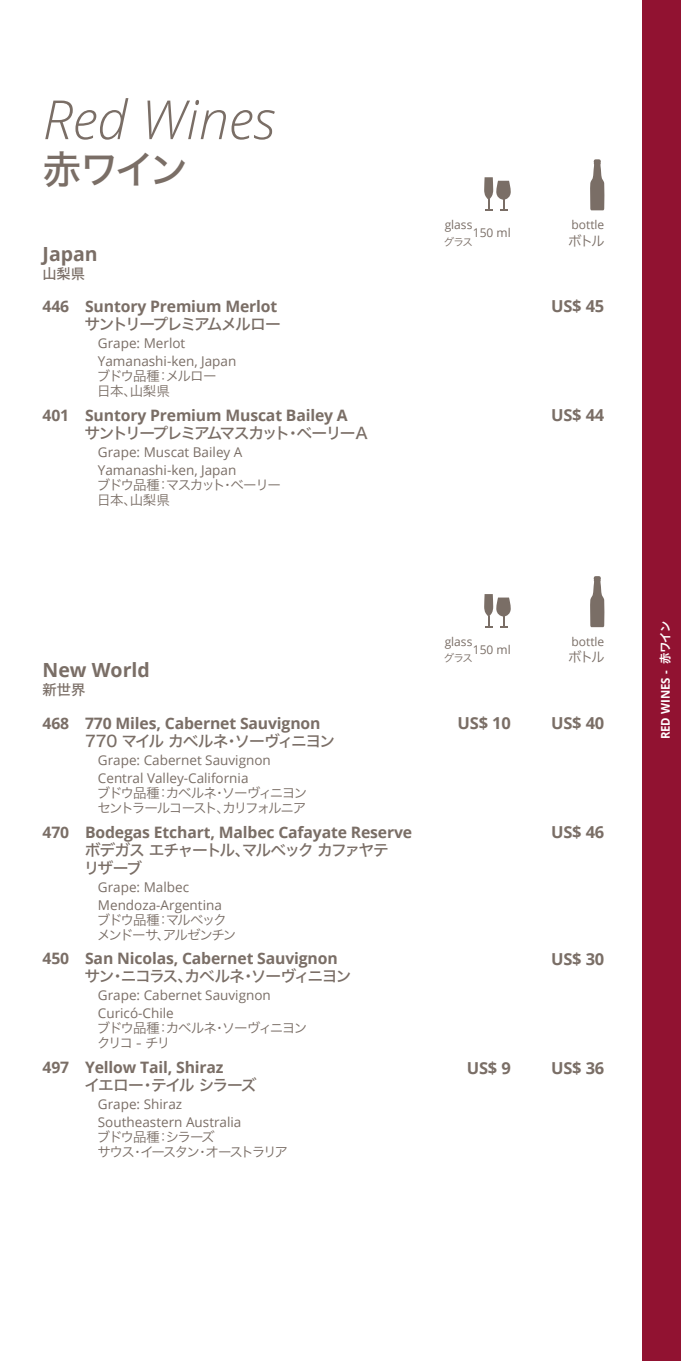
<style>
.page{position:relative;width:681px;height:1361px;background:#fff}
.page>*{position:absolute;margin:0;border:0;box-sizing:border-box;transform-origin:0 0}
.t1{font:italic 300 54px "Open Sans";color:#7a6e66}
.t2{font:39px "Hiragino Sans W5";color:#7a6e66}
.t3{font:700 19.5px "Open Sans";color:#7a6e66}
.t4{font:700 16.5px "Open Sans";letter-spacing:-.01em;color:#7a6e66}
.t5{font:700 15.75px "Open Sans";letter-spacing:-.01em;color:#7a6e66}
.t6{font:15.75px/18px "Hiragino Sans W5";letter-spacing:-.1em;color:#7a6e66}
.t7{font:15.75px "Hiragino Sans W5";letter-spacing:-.08em;color:#7a6e66}
.t8{font:14.25px "Hiragino Sans W5";color:#7a6e66}
.t9{font:13.5px/18px "Open Sans";color:#7a6e66}
.t10{font:13.5px/15px "Hiragino Sans W3";letter-spacing:-.12em;color:#7a6e66}
.t11{font:13.5px/15px "Hiragino Sans W3";letter-spacing:-.1em;color:#7a6e66}
.t12{font:13.5px/15px "Hiragino Sans W3";letter-spacing:-.065em;color:#7a6e66}
.t13{font:12px "Open Sans";color:#7a6e66}
.t14{font:700 12px "Open Sans";color:#fff;scale:.95 1}
.t15{font:10.5px "Hiragino Sans W3";letter-spacing:-.115em;color:#7a6e66}
.s1{font-family:"Hiragino Sans W6";font-weight:400}
</style>
<div class="page">
<svg style="left:484px;top:177px;width:26px;height:33px"></svg>
<svg style="left:590px;top:159px;width:14px;height:51px"></svg>
<svg style="left:484px;top:594px;width:26px;height:33px"></svg>
<svg style="left:590px;top:576px;width:14px;height:51px"></svg>
<div style="left:642px;top:0;width:38px;height:1361px;background:#911231"></div>
<h1 class="t1" style="left:43px;top:82px;width:234px">Red Wines</h1>
<h2 class="t2" style="left:43px;top:134px;width:147px">赤ワイン</h2>
<h3 class="t3" style="left:43px;top:240px;width:57px">Japan</h3>
<p class="t8" style="left:42px;top:260px;width:44px">山梨県</p>
<p class="t5" style="left:43px;top:295px;width:236px">446 Suntory Premium Merlot</p>
<p class="t6" style="left:85px;top:314px;width:198px">サントリープレミアムメルロー</p>
<p class="t9" style="left:98px;top:334px;width:140px">Grape: Merlot<br>Yamanashi-ken, Japan</p>
<p class="t12" style="left:97px;top:367px;width:121px">ブドウ品種：メルロー日本、山梨県</p>
<p class="t5" style="left:43px;top:404px;width:306px">401 Suntory Premium Muscat Bailey A</p>
<p class="t6" style="left:85px;top:423px;width:284px">サントリープレミアムマスカット・ベーリーA</p>
<p class="t9" style="left:98px;top:442px;width:146px">Grape: Muscat Bailey A<br>Yamanashi-ken, Japan</p>
<p class="t11" style="left:97px;top:476px;width:185px">ブドウ品種：マスカット・ベーリー日本、山梨県</p>
<p class="t13" style="left:444px;top:217px;width:29px">glass</p>
<p class="t13" style="left:472px;top:225px;width:39px">150 ml</p>
<p class="t15" style="left:443px;top:232px;width:31px">グラス</p>
<p class="t13" style="left:571px;top:217px;width:34px">bottle</p>
<p class="t10" style="left:568px;top:232px;width:38px">ボトル</p>
<p class="t4" style="left:551px;top:295px;width:55px">US$ 45</p>
<p class="t4" style="left:551px;top:404px;width:55px">US$ 44</p>
<h3 class="t3" style="left:43px;top:656px;width:109px">New World</h3>
<p class="t8" style="left:43px;top:677px;width:44px">新世界</p>
<p class="t5" style="left:43px;top:712px;width:279px">468 770 Miles, Cabernet Sauvignon</p>
<p class="t7" style="left:85px;top:726px;width:251px">770 マイル カベルネ・ソーヴィニヨン</p>
<p class="t9" style="left:98px;top:750px;width:174px">Grape: Cabernet Sauvignon<br>Central Valley-California</p>
<p class="t10" style="left:97px;top:784px;width:212px">ブドウ品種：カベルネ・ソーヴィニヨンセントラールコースト、カリフォルニア</p>
<p class="t5" style="left:43px;top:820px;width:371px">470 Bodegas Etchart, Malbec Cafayate Reserve</p>
<p class="t6" style="left:84px;top:840px;width:306px">ボデガス エチャートル、マルベック カファヤテリザーブ</p>
<p class="t9" style="left:98px;top:877px;width:125px">Grape: Malbec<br>Mendoza-Argentina</p>
<p class="t10" style="left:97px;top:911px;width:141px">ブドウ品種：マルベックメンドーサ、アルゼンチン</p>
<p class="t5" style="left:43px;top:947px;width:296px">450 San Nicolas, Cabernet Sauvignon</p>
<p class="t6" style="left:85px;top:966px;width:268px">サン・ニコラス、カベルネ・ソーヴィニヨン</p>
<p class="t9" style="left:98px;top:986px;width:174px">Grape: Cabernet Sauvignon<br>Curicó-Chile</p>
<p class="t10" style="left:97px;top:1020px;width:212px">ブドウ品種：カベルネ・ソーヴィニヨンクリコ - チリ</p>
<p class="t5" style="left:43px;top:1056px;width:182px">497 Yellow Tail, Shiraz</p>
<p class="t6" style="left:85px;top:1075px;width:173px">イエロー・テイル シラーズ</p>
<p class="t9" style="left:98px;top:1095px;width:145px">Grape: Shiraz<br>Southeastern Australia</p>
<p class="t10" style="left:97px;top:1128px;width:192px">ブドウ品種：シラーズ<br>サウス・イースタン・オーストラリア</p>
<p class="t13" style="left:444px;top:633px;width:29px">glass</p>
<p class="t13" style="left:472px;top:641px;width:39px">150 ml</p>
<p class="t15" style="left:443px;top:649px;width:31px">グラス</p>
<p class="t13" style="left:571px;top:633px;width:34px">bottle</p>
<p class="t10" style="left:568px;top:649px;width:38px">ボトル</p>
<p class="t4" style="left:457px;top:711px;width:55px">US$ 10</p>
<p class="t4" style="left:550px;top:711px;width:55px">US$ 40</p>
<p class="t4" style="left:551px;top:820px;width:55px">US$ 46</p>
<p class="t4" style="left:551px;top:947px;width:55px">US$ 30</p>
<p class="t4" style="left:466px;top:1056px;width:46px">US$ 9</p>
<p class="t4" style="left:550px;top:1056px;width:55px">US$ 36</p>
<p class="t14" style="left:656px;top:739px;width:126px;rotate:-90deg">RED WINES - <span class="s1">赤ワイン</span></p>
</div>
